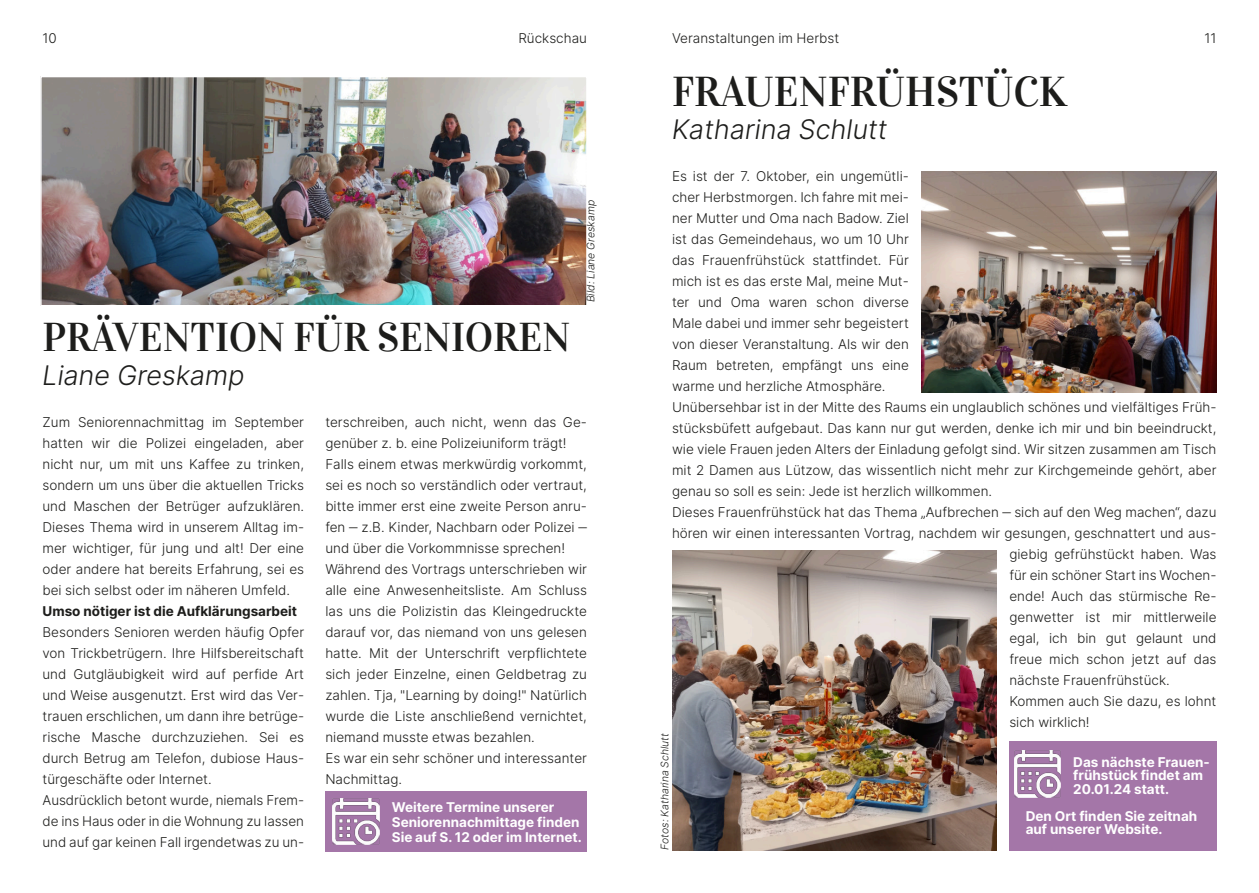
<style>
.page{position:relative;width:1259px;height:893px;background:#fff}
.page>*{position:absolute;margin:0;border:0;box-sizing:border-box;transform-origin:0 0}
.t1{font:42px "Vidaloka";color:#1d1d1b}
.t2{font:40.5px "Vidaloka";color:#1d1d1b}
.t3{font:italic 300 27px "Inter";color:#1d1d1b}
.t4{font:300 13.5px/21px "Inter";color:#1d1d1b}
.t5{font:700 13.5px/13.5px "Inter";color:#fff}
.t6{font:700 13.5px "Inter";color:#1d1d1b}
.t7{font:italic 300 10.5px "Inter";color:#1d1d1b}
</style>
<div class="page">
<img style="left:43px;top:79px;width:542px;height:224px">
<div style="left:40px;top:76px;width:548px;height:230px;border:2px solid #fff"></div>
<div style="left:1008px;top:741px;width:208px;height:109px;background:#a476a8"></div>
<img style="left:1014px;top:751px;width:46px;height:46px">
<img style="left:921px;top:171px;width:295px;height:221px">
<img style="left:672px;top:551px;width:324px;height:299px">
<div style="left:325px;top:791px;width:262px;height:61px;background:#a476a8"></div>
<img style="left:333px;top:798px;width:46px;height:47px">
<p class="t4" style="left:43px;top:28px;width:16px">10</p>
<p class="t4" style="left:518px;top:28px;width:70px">Rückschau</p>
<p class="t4" style="left:1204px;top:28px;width:14px">11</p>
<p class="t4" style="left:672px;top:28px;width:169px">Veranstaltungen im Herbst</p>
<h1 class="t1" style="left:672px;top:69px;width:396px">FRAUENFRÜHSTÜCK</h1>
<h3 class="t3" style="left:672px;top:113px;width:218px">Katharina Schlutt</h3>
<p class="t4" style="left:672px;top:166px;width:238px">Es ist der 7. Oktober, ein ungemütli-</p>
<p class="t4" style="left:672px;top:187px;width:238px">cher Herbstmorgen. Ich fahre mit mei-</p>
<p class="t4" style="left:672px;top:208px;width:238px">ner Mutter und Oma nach Badow. Ziel</p>
<p class="t4" style="left:672px;top:229px;width:238px">ist das Gemeindehaus, wo um 10 Uhr</p>
<p class="t4" style="left:672px;top:250px;width:238px">das Frauenfrühstück stattfindet. Für</p>
<p class="t4" style="left:672px;top:271px;width:238px">mich ist es das erste Mal, meine Mut-</p>
<p class="t4" style="left:672px;top:292px;width:238px">ter und Oma waren schon diverse</p>
<p class="t4" style="left:672px;top:313px;width:238px">Male dabei und immer sehr begeistert</p>
<p class="t4" style="left:672px;top:334px;width:238px">von dieser Veranstaltung. Als wir den</p>
<p class="t4" style="left:672px;top:355px;width:238px">Raum betreten, empfängt uns eine</p>
<p class="t4" style="left:672px;top:376px;width:215px">warme und herzliche Atmosphäre.</p>
<p class="t4" style="left:672px;top:397px;width:546px">Unübersehbar ist in der Mitte des Raums ein unglaublich schönes und vielfältiges Früh-</p>
<p class="t4" style="left:672px;top:418px;width:546px">stücksbüfett aufgebaut. Das kann nur gut werden, denke ich mir und bin beeindruckt,</p>
<p class="t4" style="left:672px;top:439px;width:546px">wie viele Frauen jeden Alters der Einladung gefolgt sind. Wir sitzen zusammen am Tisch</p>
<p class="t4" style="left:672px;top:460px;width:546px">mit 2 Damen aus Lützow, das wissentlich nicht mehr zur Kirchgemeinde gehört, aber</p>
<p class="t4" style="left:672px;top:481px;width:322px">genau so soll es sein: Jede ist herzlich willkommen.</p>
<p class="t4" style="left:672px;top:502px;width:546px">Dieses Frauenfrühstück hat das Thema „Aufbrechen ‒ sich auf den Weg machen“, dazu</p>
<p class="t4" style="left:672px;top:523px;width:546px">hören wir einen interessanten Vortrag, nachdem wir gesungen, geschnattert und aus-</p>
<p class="t4" style="left:1009px;top:544px;width:209px">giebig gefrühstückt haben. Was</p>
<p class="t4" style="left:1009px;top:565px;width:209px">für ein schöner Start ins Wochen-</p>
<p class="t4" style="left:1009px;top:586px;width:209px">ende! Auch das stürmische Re-</p>
<p class="t4" style="left:1009px;top:607px;width:209px">genwetter ist mir mittlerweile</p>
<p class="t4" style="left:1009px;top:628px;width:209px">egal, ich bin gut gelaunt und</p>
<p class="t4" style="left:1009px;top:649px;width:208px">freue mich schon jetzt auf das</p>
<p class="t4" style="left:1009px;top:670px;width:162px">nächste Frauenfrühstück.</p>
<p class="t4" style="left:1009px;top:691px;width:208px">Kommen auch Sie dazu, es lohnt</p>
<p class="t4" style="left:1009px;top:712px;width:82px">sich wirklich!</p>
<p class="t5" style="left:1073px;top:755px;width:138px">Das nächste Frauen&shy;frühstück findet am<br>20.01.24 statt.</p>
<p class="t5" style="left:1025px;top:809px;width:173px">Den Ort finden Sie zeitnah auf unserer Website.</p>
<p class="t7" style="left:584px;top:302px;width:104px;rotate:-90deg">Bild: Liane Greskamp</p>
<h2 class="t2" style="left:43px;top:314px;width:529px">PRÄVENTION FÜR SENIOREN</h2>
<h3 class="t3" style="left:43px;top:359px;width:204px">Liane Greskamp</h3>
<p class="t4" style="left:43px;top:412px;width:263px;text-align:justify">Zum Seniorennachmittag im September hatten wir die Polizei eingeladen, aber nicht nur, um mit uns Kaffee zu trinken, sondern um uns über die aktuellen Tricks und Maschen der Betrüger aufzuklären.<br>Dieses Thema wird in unserem Alltag im&shy;mer wichtiger, für jung und alt! Der eine oder andere hat bereits Erfahrung, sei es bei sich selbst oder im näheren Umfeld.</p>
<p class="t6" style="left:43px;top:603px;width:256px">Umso nötiger ist die Aufklärungsarbeit</p>
<p class="t4" style="left:43px;top:622px;width:263px">Besonders Senioren werden häufig Opfer von Trickbetrügern. Ihre Hilfsbereitschaft und Gutgläubigkeit wird auf perfide Art und Weise ausgenutzt. Erst wird das Ver&shy;trauen erschlichen, um dann ihre betrüge&shy;rische Masche durchzuziehen. Sei es durch Betrug am Telefon, dubiose Haus&shy;türgeschäfte oder Internet.<br>Ausdrücklich betont wurde, niemals Frem&shy;de ins Haus oder in die Wohnung zu lassen und auf gar keinen Fall irgendetwas zu un-</p>
<p class="t4" style="left:325px;top:412px;width:263px">terschreiben, auch nicht, wenn das Ge&shy;genüber z. b. eine Polizeiuniform trägt!<br>Falls einem etwas merkwürdig vorkommt, sei es noch so verständlich oder vertraut, bitte immer erst eine zweite Person anru&shy;fen ‒ z.B. Kinder, Nachbarn oder Polizei ‒ und über die Vorkommnisse sprechen!<br>Während des Vortrags unterschrieben wir alle eine Anwesenheitsliste. Am Schluss las uns die Polizistin das Kleingedruckte darauf vor, das niemand von uns gelesen hatte. Mit der Unterschrift verpflichtete sich jeder Einzelne, einen Geldbetrag zu zahlen. Tja, "Learning by doing!" Natürlich wurde die Liste anschließend vernichtet, niemand musste etwas bezahlen.<br>Es war ein sehr schöner und interessanter Nachmittag.</p>
<p class="t7" style="left:658px;top:849px;width:118px;rotate:-90deg">Fotos: Katharina Schlutt</p>
<p class="t5" style="left:392px;top:799px;width:192px;line-height:15px">Weitere Termine unserer<br>Seniorennachmittage finden<br>Sie auf S. 12 oder im Internet.</p>
</div>
